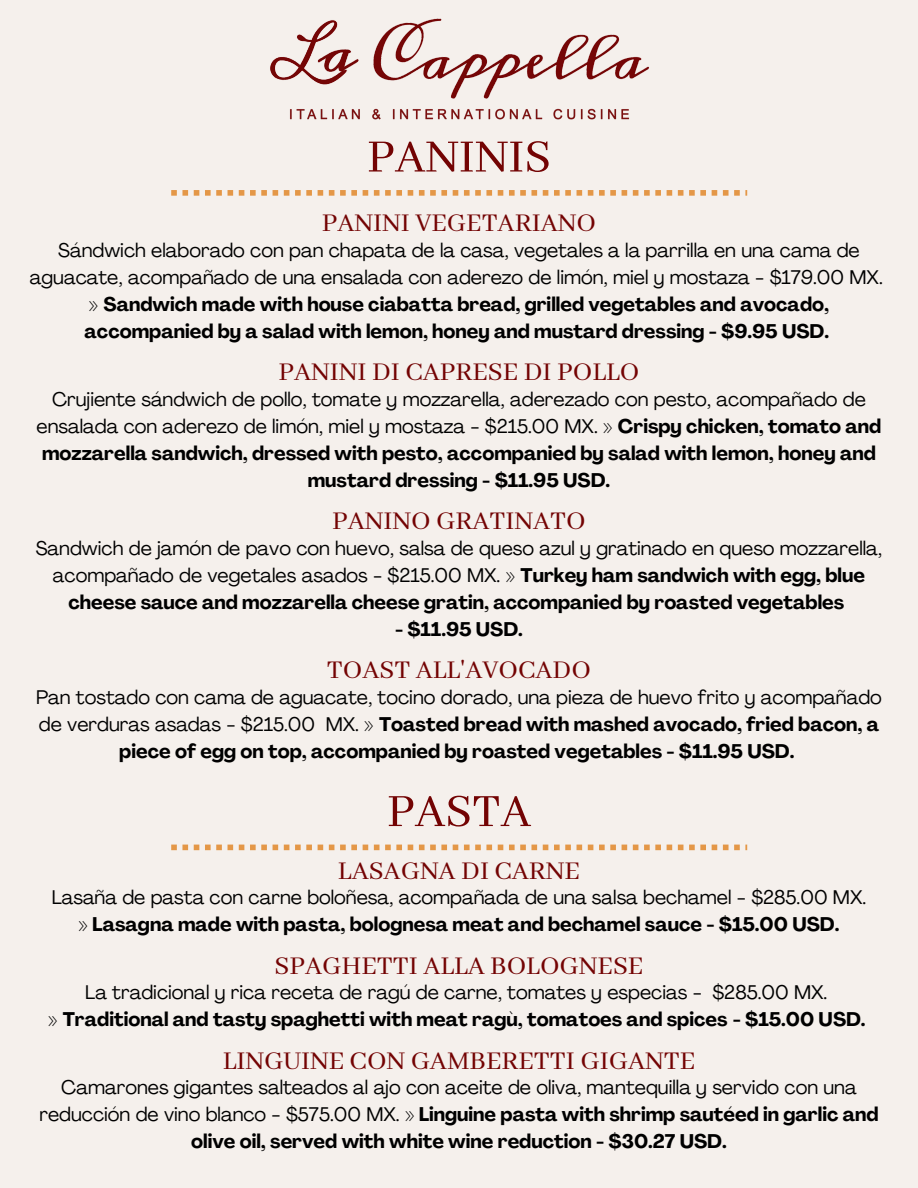
<style>
.page{position:relative;width:918px;height:1188px;background:#f5f0ec}
.page>*{position:absolute;margin:0;border:0;box-sizing:border-box;transform-origin:0 0}
.t1{font:51px "Abhaya Libre";color:#730303}
.t2{font:28.5px "Abhaya Libre";color:#730303}
.t3{font:19.5px/27px "Agrandir";color:#000;text-align:center}
.t4{font:700 19.5px/27px "Agrandir";color:#000;text-align:center}
.s1{font-weight:700}
.s2{font-weight:400}
</style>
<div class="page">
<img style="left:270px;top:18px;width:379px;height:102px">
<svg style="left:171px;top:190px;width:576px;height:6px"></svg>
<svg style="left:171px;top:845px;width:576px;height:5px"></svg>
<h1 class="t1" style="left:367px;top:129px;width:186px">PANINIS</h1>
<h2 class="t2" style="left:322px;top:207px;width:276px">PANINI VEGETARIANO</h2>
<p class="t3" style="left:30px;top:238px;width:854px">Sándwich elaborado con pan chapata de la casa, vegetales a la parrilla en una cama de aguacate, acompañado de una ensalada con aderezo de limón, miel y mostaza - $179.00 MX. » <span class="s1">Sandwich made with house ciabatta bread, grilled vegetables and avocado, accompanied by a salad with lemon, honey and mustard dressing - $9.95 USD.</span></p>
<h2 class="t2" style="left:279px;top:356px;width:362px">PANINI DI CAPRESE DI POLLO</h2>
<p class="t3" style="left:37px;top:387px;width:846px">Crujiente sándwich de pollo, tomate y mozzarella, aderezado con pesto, acompañado de ensalada con aderezo de limón, miel y mostaza - $215.00 MX. » <span class="s1">Crispy chicken, tomato and mozzarella sandwich, dressed with pesto, accompanied by salad with lemon, honey and mustard dressing - $11.95 USD.</span></p>
<h2 class="t2" style="left:332px;top:505px;width:255px">PANINO GRATINATO</h2>
<p class="t3" style="left:36px;top:536px;width:848px">Sandwich de jamón de pavo con huevo, salsa de queso azul y gratinado en queso mozzarella, acompañado de vegetales asados - $215.00 MX. » <span class="s1">Turkey ham sandwich with egg, blue cheese sauce and mozzarella cheese gratin, accompanied by roasted vegetables</span></p>
<p class="t4" style="left:395px;top:617px;width:129px">- $11.95 USD.</p>
<h2 class="t2" style="left:327px;top:654px;width:266px">TOAST ALL'AVOCADO</h2>
<p class="t3" style="left:36px;top:685px;width:847px">Pan tostado con cama de aguacate, tocino dorado, una pieza de huevo frito y acompañado de verduras asadas - $215.00 MX. » <span class="s1">Toasted bread with mashed avocado, fried bacon, a piece of egg on top, accompanied by roasted vegetables - $11.95 USD.</span></p>
<h1 class="t1" style="left:387px;top:783px;width:146px">PASTA</h1>
<h2 class="t2" style="left:338px;top:855px;width:244px">LASAGNA DI CARNE</h2>
<p class="t3" style="left:52px;top:886px;width:816px">Lasaña de pasta con carne boloñesa, acompañada de una salsa bechamel - $285.00 MX. » <span class="s1">Lasagna made with pasta, bolognesa meat and bechamel sauce - $15.00 USD.</span></p>
<h2 class="t2" style="left:275px;top:950px;width:370px">SPAGHETTI ALLA BOLOGNESE</h2>
<p class="t4" style="left:48px;top:981px;width:819px"><span class="s2">La tradicional y rica receta de ragú de carne, tomates y especias - $285.00 MX.<br>»</span> Traditional and tasty spaghetti with meat ragù, tomatoes and spices - $15.00 USD.</p>
<h2 class="t2" style="left:223px;top:1045px;width:474px">LINGUINE CON GAMBERETTI GIGANTE</h2>
<p class="t3" style="left:39px;top:1076px;width:841px">Camarones gigantes salteados al ajo con aceite de oliva, mantequilla y servido con una reducción de vino blanco - $575.00 MX. » <span class="s1">Linguine pasta with shrimp sautéed in garlic and olive oil, served with white wine reduction - $30.27 USD.</span></p>
</div>
